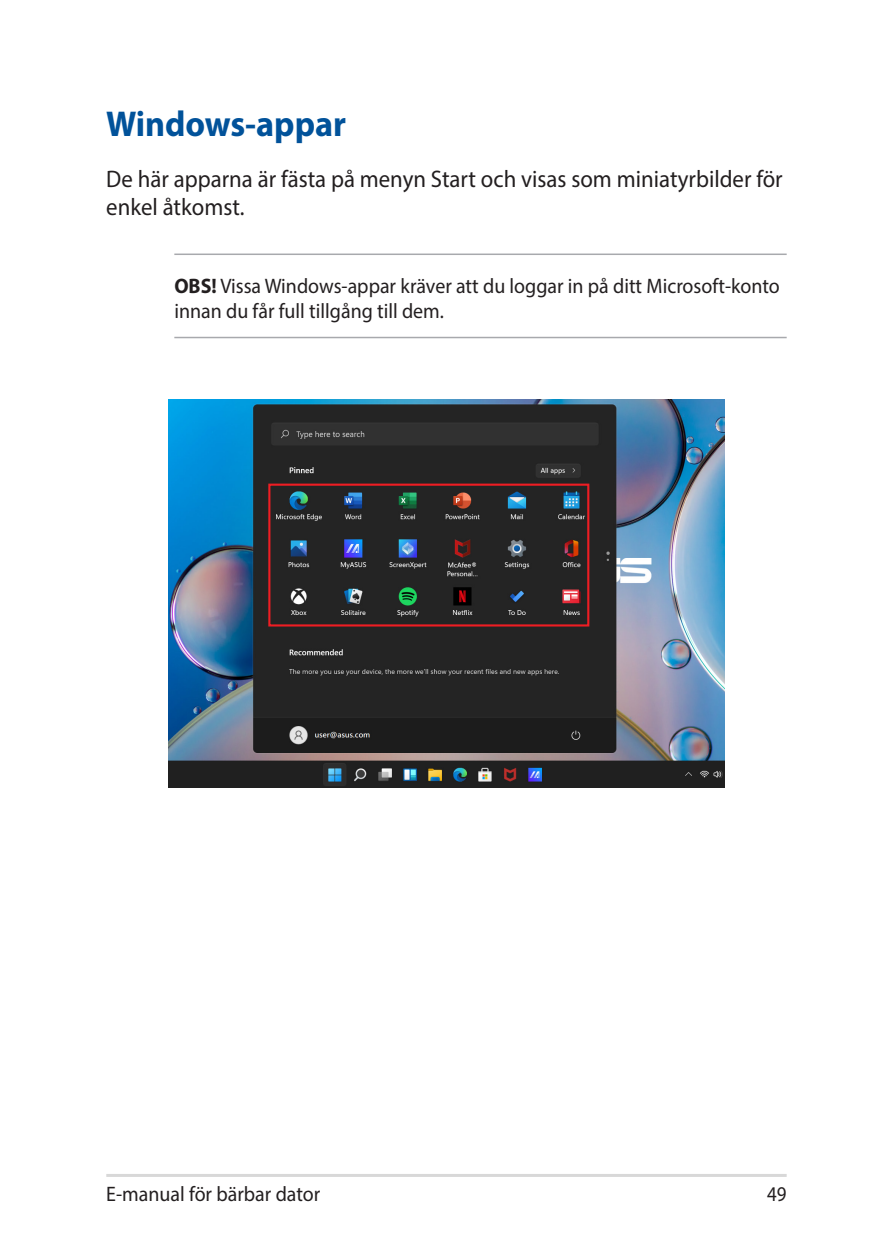
<style>
.page{position:relative;width:893px;height:1259px;background:#fff}
.page>*{position:absolute;margin:0;border:0;box-sizing:border-box;transform-origin:0 0}
.Heading_1{font:700 36px "Myriad Pro";color:#01529a;scale:.95 1}
.Body_Text{font:24px/28.8px "Myriad Pro";color:#231f20;scale:.95 1}
.Message{font:21px/25.2px "Myriad Pro";color:#231f20;scale:.95 1}
.Message-2{font:21px "Myriad Pro";color:#231f20;scale:.9 1}
.s1{font-weight:700}
</style>
<div class="page">
<hr style="left:106px;top:1174px;width:681px;height:3px;background:#d8d8d8">
<hr style="left:174px;top:253px;width:613px;height:2px;background:#a8a9ad">
<hr style="left:174px;top:337px;width:613px;height:1px;background:#a8a9ad">
<img style="left:168px;top:400px;width:557px;height:387px">
<div style="left:268px;top:483px;width:321px;height:143px;border:2px solid #ee1d23"></div>
<p class="Heading_1" style="left:106px;top:101px;width:254px">Windows-appar</p>
<p class="Body_Text" style="left:106px;top:164px;width:713px">De här apparna är fästa på menyn Start och visas som miniatyrbilder för enkel åtkomst.</p>
<p class="Message" style="left:174px;top:273px;width:639px"><span class="s1">OBS!</span> Vissa Windows-appar kräver att du loggar in på ditt Microsoft-konto innan du får full tillgång till dem.</p>
<p class="Message" style="left:106px;top:1180px;width:227px">E-manual för bärbar dator</p>
<p class="Message-2" style="left:767px;top:1180px;width:23px">49</p>
</div>
